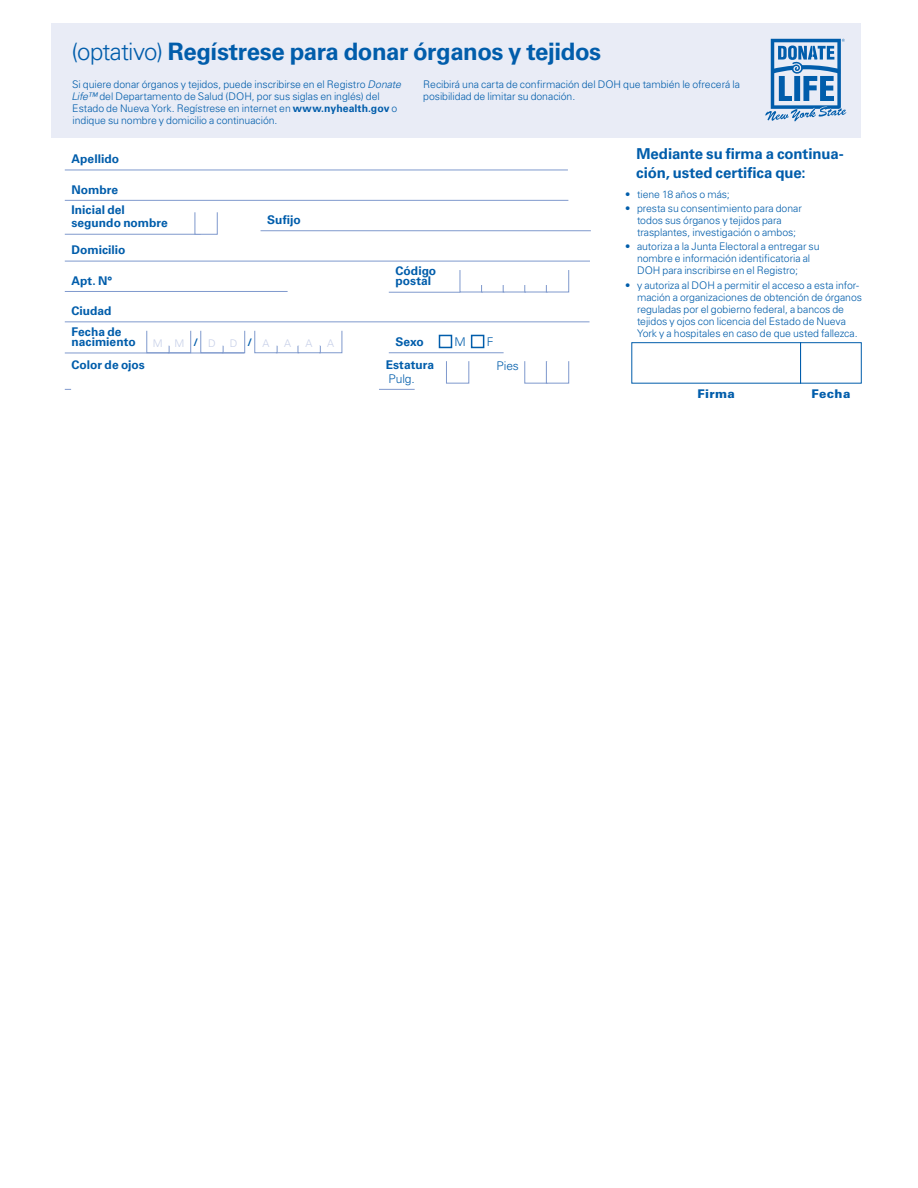
<style>
.page{position:relative;width:918px;height:1188px;background:#fff}
.page>*{position:absolute;margin:0;border:0;box-sizing:border-box;transform-origin:0 0}
.NYS_Head{font:700 24px "Univers LT Std";letter-spacing:-.02em;color:#015dab}
.NYS_Subhead{font:700 15px/19.5px "Univers LT Std";letter-spacing:-.005em;color:#015dab}
.NYS_Form__w_Line{font:700 12px/10.5px "Univers LT Std";color:#015dab}
.NYS_Form__w_Line-2{font:300 12px "Univers LT Std";letter-spacing:-.01em;color:#015dab}
.NYS_Form__No_line{font:900 12px "Univers LT Std";letter-spacing:.03em;color:#015dab}
.NYS_Body_List{font:300 10.5px/12px "Univers LT Std";letter-spacing:-.005em;color:#015dab}
.NYS_Body{font:300 10.5px/12px "Univers LT Std";letter-spacing:-.005em;color:#015dab}
.NYS_Form__Suggested{font:300 10.5px "Univers LT Std";color:#c6cfe8}
.NYS_Form__Suggested-2{font:700 10.5px "Univers LT Std";color:#015dab}
.s1{font-weight:300}
.s2{font-style:italic}
.s3{font-weight:700}
</style>
<div class="page">
<div style="left:51px;top:23px;width:810px;height:114px;background:#e9ecf6"></div>
<svg style="left:765px;top:39px;width:81px;height:82px"></svg>
<hr style="left:65px;top:170px;width:503px;height:1px;background:#7f99cd">
<hr style="left:65px;top:200px;width:503px;height:1px;background:#7f99cd">
<hr style="left:65px;top:261px;width:525px;height:1px;background:#7f99cd">
<hr style="left:65px;top:291px;width:223px;height:1px;background:#7f99cd">
<hr style="left:389px;top:352px;width:115px;height:1px;background:#7f99cd">
<div style="left:439px;top:335px;width:13px;height:13px;border:2px solid #015dab"></div>
<div style="left:471px;top:335px;width:13px;height:13px;border:2px solid #015dab"></div>
<hr style="left:65px;top:321px;width:525px;height:1px;background:#7f99cd">
<hr style="left:379px;top:389px;width:36px;height:1px;background:#7f99cd">
<svg style="left:524px;top:361px;width:45px;height:23px"></svg>
<svg style="left:446px;top:361px;width:24px;height:23px"></svg>
<hr style="left:261px;top:230px;width:330px;height:1px;background:#7f99cd">
<div style="left:631px;top:342px;width:170px;height:42px;border:1px solid #015dab"></div>
<div style="left:800px;top:342px;width:62px;height:42px;border:1px solid #015dab"></div>
<hr style="left:65px;top:234px;width:136px;height:1px;background:#7f99cd">
<svg style="left:194px;top:212px;width:24px;height:23px"></svg>
<hr style="left:389px;top:292px;width:71px;height:1px;background:#7f99cd">
<svg style="left:459px;top:270px;width:110px;height:23px"></svg>
<svg style="left:254px;top:330px;width:89px;height:24px"></svg>
<svg style="left:200px;top:330px;width:45px;height:24px"></svg>
<svg style="left:146px;top:330px;width:45px;height:23px"></svg>
<hr style="left:65px;top:353px;width:179px;height:1px;background:#7f99cd">
<p class="NYS_Head" style="left:72px;top:38px;width:531px"><span class="s1">(optativo)</span> Regístrese para donar órganos y tejidos</p>
<p class="NYS_Body" style="left:71px;top:78px;width:331px">Si quiere donar órganos y tejidos, puede inscribirse en el Registro <span class="s2">Donate Life™</span> del Departamento de Salud (DOH, por sus siglas en inglés) del Estado de Nueva York. Regístrese en internet en <span class="s3">www.nyhealth.gov</span> o indique su nombre y domicilio a continuación.</p>
<p class="NYS_Body" style="left:423px;top:78px;width:318px">Recibirá una carta de confirmación del DOH que también le ofrecerá la posibilidad de limitar su donación.</p>
<p class="NYS_Subhead" style="left:636px;top:144px;width:209px">Mediante su firma a continua&shy;ción, usted certifica que:</p>
<p class="NYS_Body_List" style="left:625px;top:188px;width:106px">• tiene 18 años o más;</p>
<p class="NYS_Body_List" style="left:637px;top:202px;width:166px;text-indent:-12px">• presta su consentimiento para donar todos sus órganos y tejidos para trasplantes, investigación o ambos;</p>
<p class="NYS_Body_List" style="left:637px;top:241px;width:184px;text-indent:-12px">• autoriza a la Junta Electoral a entregar su nombre e información identificatoria al<br>DOH para inscribirse en el Registro;</p>
<p class="NYS_Body_List" style="left:637px;top:279px;width:227px;text-indent:-12px">• y autoriza al DOH a permitir el acceso a esta infor&shy;mación a organizaciones de obtención de órganos reguladas por el gobierno federal, a bancos de tejidos y ojos con licencia del Estado de Nueva York y a hospitales en caso de que usted fallezca.</p>
<p class="NYS_Form__w_Line" style="left:72px;top:154px;width:49px">Apellido</p>
<p class="NYS_Form__w_Line" style="left:72px;top:184px;width:48px">Nombre</p>
<p class="NYS_Form__w_Line" style="left:72px;top:203px;width:98px;line-height:13.5px">Inicial del segundo nombre</p>
<p class="NYS_Form__w_Line" style="left:267px;top:215px;width:35px">Sufijo</p>
<p class="NYS_Form__w_Line" style="left:72px;top:245px;width:56px">Domicilio</p>
<p class="NYS_Form__w_Line" style="left:72px;top:275px;width:42px">Apt. N°</p>
<p class="NYS_Form__w_Line" style="left:396px;top:266px;width:42px">Código postal</p>
<p class="NYS_Form__w_Line" style="left:72px;top:306px;width:42px">Ciudad</p>
<p class="NYS_Form__w_Line" style="left:72px;top:326px;width:66px">Fecha de nacimiento</p>
<p class="NYS_Form__w_Line" style="left:396px;top:337px;width:30px">Sexo</p>
<p class="NYS_Form__w_Line-2" style="left:455px;top:334px;width:13px">M</p>
<p class="NYS_Form__w_Line-2" style="left:487px;top:334px;width:8px">F</p>
<p class="NYS_Form__Suggested" style="left:153px;top:337px;width:11px">M</p>
<p class="NYS_Form__Suggested" style="left:175px;top:337px;width:11px">M</p>
<p class="NYS_Form__Suggested-2" style="left:193px;top:336px;width:6px">/</p>
<p class="NYS_Form__Suggested" style="left:208px;top:337px;width:9px">D</p>
<p class="NYS_Form__Suggested" style="left:230px;top:337px;width:9px">D</p>
<p class="NYS_Form__Suggested-2" style="left:247px;top:336px;width:6px">/</p>
<p class="NYS_Form__Suggested" style="left:262px;top:337px;width:9px">A</p>
<p class="NYS_Form__Suggested" style="left:284px;top:337px;width:9px">A</p>
<p class="NYS_Form__Suggested" style="left:306px;top:337px;width:9px">A</p>
<p class="NYS_Form__Suggested" style="left:327px;top:337px;width:9px">A</p>
<p class="NYS_Form__w_Line" style="left:72px;top:360px;width:75px">Color de ojos</p>
<p class="NYS_Form__w_Line" style="left:386px;top:360px;width:50px">Estatura</p>
<p class="NYS_Form__w_Line-2" style="left:497px;top:358px;width:24px">Pies</p>
<p class="NYS_Form__w_Line-2" style="left:389px;top:372px;width:28px">Pulg.</p>
<p class="NYS_Form__No_line" style="left:698px;top:387px;width:39px">Firma</p>
<p class="NYS_Form__No_line" style="left:812px;top:387px;width:40px">Fecha</p>
</div>
